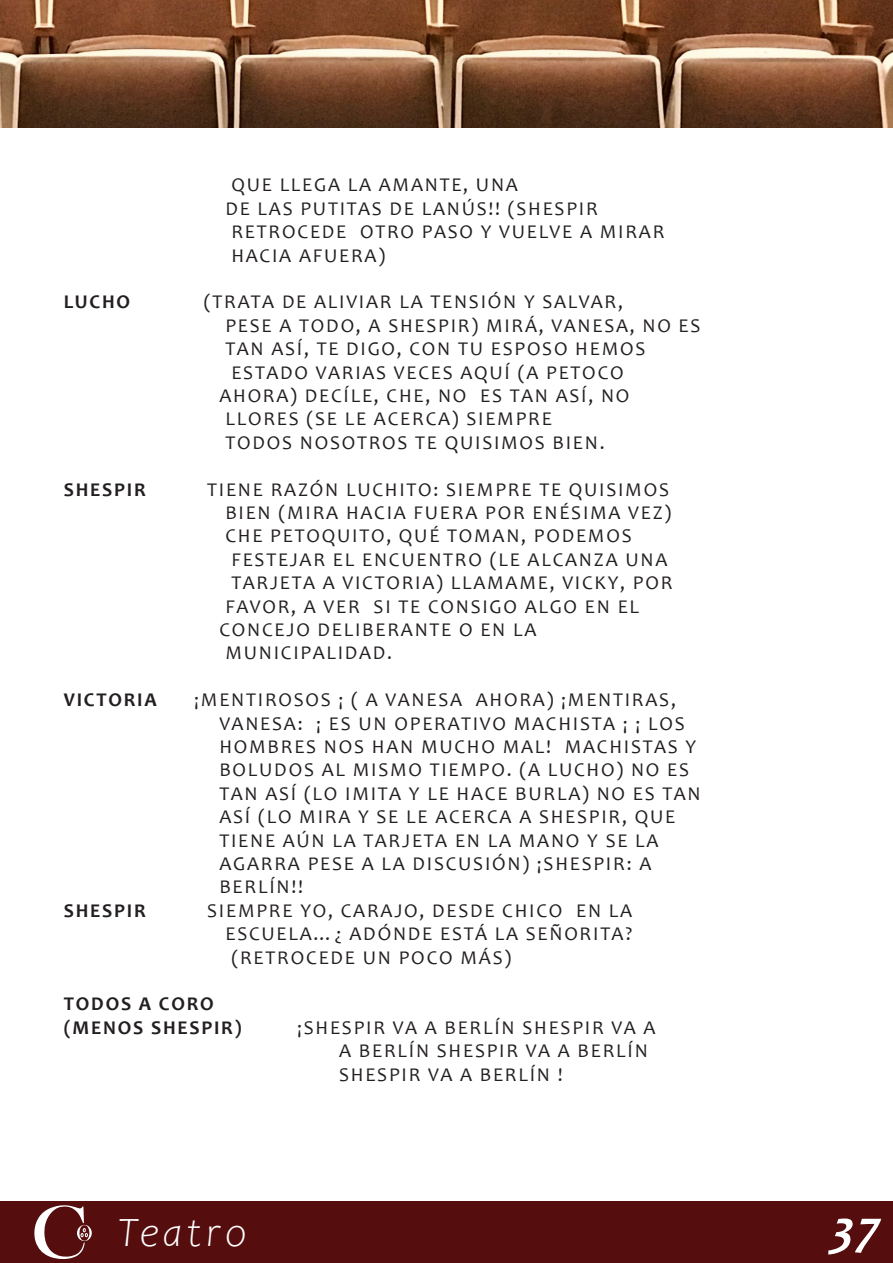
<style>
.page{position:relative;width:893px;height:1263px;background:#fff}
.page>*{position:absolute;margin:0;border:0;box-sizing:border-box;transform-origin:0 0}
.t1{font:italic 700 50.4px "Candara";color:#fff}
.t2{font:italic 300 42px "Candara";letter-spacing:.09em;color:#fff}
.Letra_Normla{font:19.5px "Candara";letter-spacing:.09em;color:#231f20}
.Letra_Normla-2{font:700 19.5px "Candara";letter-spacing:.09em;color:#231f20}
</style>
<div class="page">
<div style="left:0;top:1201px;width:893px;height:61px;background:#550d0d"></div>
<svg style="left:0;top:0;width:893px;height:128px"></svg>
<svg style="left:34px;top:1205px;width:58px;height:54px"></svg>
<p class="Letra_Normla" style="left:231px;top:173px;width:288px">QUE LLEGA LA AMANTE, UNA</p>
<p class="Letra_Normla" style="left:225px;top:196px;width:374px">DE LAS PUTITAS DE LANÚS!! (SHESPIR</p>
<p class="Letra_Normla" style="left:231px;top:220px;width:435px">RETROCEDE OTRO PASO Y VUELVE A MIRAR</p>
<p class="Letra_Normla" style="left:231px;top:243px;width:155px">HACIA AFUERA)</p>
<p class="Letra_Normla-2" style="left:64px;top:290px;width:68px">LUCHO</p>
<p class="Letra_Normla" style="left:204px;top:290px;width:421px">(TRATA DE ALIVIAR LA TENSIÓN Y SALVAR,</p>
<p class="Letra_Normla" style="left:225px;top:313px;width:477px">PESE A TODO, A SHESPIR) MIRÁ, VANESA, NO ES</p>
<p class="Letra_Normla" style="left:225px;top:337px;width:421px">TAN ASÍ, TE DIGO, CON TU ESPOSO HEMOS</p>
<p class="Letra_Normla" style="left:231px;top:360px;width:394px">ESTADO VARIAS VECES AQUÍ (A PETOCO</p>
<p class="Letra_Normla" style="left:219px;top:383px;width:412px">AHORA) DECÍLE, CHE, NO ES TAN ASÍ, NO</p>
<p class="Letra_Normla" style="left:225px;top:407px;width:328px">LLORES (SE LE ACERCA) SIEMPRE</p>
<p class="Letra_Normla" style="left:225px;top:430px;width:381px">TODOS NOSOTROS TE QUISIMOS BIEN.</p>
<p class="Letra_Normla-2" style="left:64px;top:477px;width:83px">SHESPIR</p>
<p class="Letra_Normla" style="left:207px;top:477px;width:463px">TIENE RAZÓN LUCHITO: SIEMPRE TE QUISIMOS</p>
<p class="Letra_Normla" style="left:225px;top:500px;width:448px">BIEN (MIRA HACIA FUERA POR ENÉSIMA VEZ)</p>
<p class="Letra_Normla" style="left:225px;top:524px;width:408px">CHE PETOQUITO, QUÉ TOMAN, PODEMOS</p>
<p class="Letra_Normla" style="left:231px;top:547px;width:437px">FESTEJAR EL ENCUENTRO (LE ALCANZA UNA</p>
<p class="Letra_Normla" style="left:231px;top:571px;width:443px">TARJETA A VICTORIA) LLAMAME, VICKY, POR</p>
<p class="Letra_Normla" style="left:225px;top:594px;width:415px">FAVOR, A VER SI TE CONSIGO ALGO EN EL</p>
<p class="Letra_Normla" style="left:219px;top:617px;width:319px">CONCEJO DELIBERANTE O EN LA</p>
<p class="Letra_Normla" style="left:225px;top:641px;width:168px">MUNICIPALIDAD.</p>
<p class="Letra_Normla-2" style="left:64px;top:688px;width:94px">VICTORIA</p>
<p class="Letra_Normla" style="left:194px;top:688px;width:483px">¡MENTIROSOS ¡ ( A VANESA AHORA) ¡MENTIRAS,</p>
<p class="Letra_Normla" style="left:219px;top:711px;width:467px">VANESA: ¡ ES UN OPERATIVO MACHISTA ¡ ¡ LOS</p>
<p class="Letra_Normla" style="left:219px;top:734px;width:478px">HOMBRES NOS HAN MUCHO MAL! MACHISTAS Y</p>
<p class="Letra_Normla" style="left:219px;top:758px;width:471px">BOLUDOS AL MISMO TIEMPO. (A LUCHO) NO ES</p>
<p class="Letra_Normla" style="left:219px;top:781px;width:483px">TAN ASÍ (LO IMITA Y LE HACE BURLA) NO ES TAN</p>
<p class="Letra_Normla" style="left:219px;top:805px;width:457px">ASÍ (LO MIRA Y SE LE ACERCA A SHESPIR, QUE</p>
<p class="Letra_Normla" style="left:219px;top:828px;width:441px">TIENE AÚN LA TARJETA EN LA MANO Y SE LA</p>
<p class="Letra_Normla" style="left:219px;top:851px;width:433px">AGARRA PESE A LA DISCUSIÓN) ¡SHESPIR: A</p>
<p class="Letra_Normla" style="left:219px;top:875px;width:85px">BERLÍN!!</p>
<p class="Letra_Normla-2" style="left:64px;top:898px;width:83px">SHESPIR</p>
<p class="Letra_Normla" style="left:207px;top:898px;width:426px">SIEMPRE YO, CARAJO, DESDE CHICO EN LA</p>
<p class="Letra_Normla" style="left:225px;top:922px;width:408px">ESCUELA…¿ ADÓNDE ESTÁ LA SEÑORITA?</p>
<p class="Letra_Normla" style="left:231px;top:945px;width:281px">(RETROCEDE UN POCO MÁS)</p>
<p class="Letra_Normla-2" style="left:64px;top:992px;width:152px">TODOS A CORO</p>
<p class="Letra_Normla-2" style="left:64px;top:1015px;width:179px">(MENOS SHESPIR)</p>
<p class="Letra_Normla" style="left:297px;top:1015px;width:360px">¡SHESPIR VA A BERLÍN SHESPIR VA A</p>
<p class="Letra_Normla" style="left:339px;top:1039px;width:310px">A BERLÍN SHESPIR VA A BERLÍN</p>
<p class="Letra_Normla" style="left:339px;top:1062px;width:225px">SHESPIR VA A BERLÍN !</p>
<h2 class="t2" style="left:118px;top:1209px;width:131px">Teatro</h2>
<h1 class="t1" style="left:829px;top:1197px;width:59px">37</h1>
</div>
